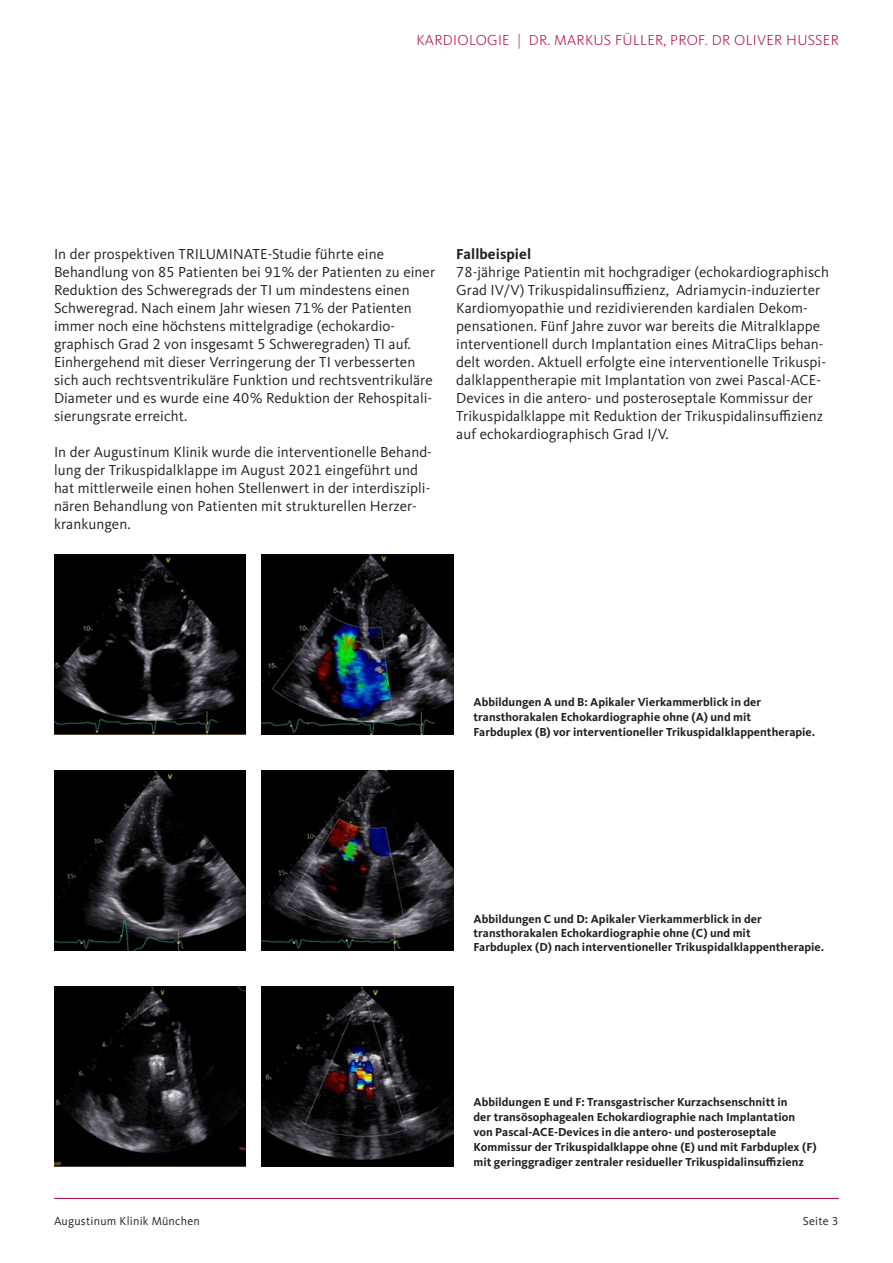
<style>
.page{position:relative;width:893px;height:1263px;background:#fff}
.page>*{position:absolute;margin:0;border:0;box-sizing:border-box;transform-origin:0 0}
.t1{font:15px/18px "Kievit Pro";letter-spacing:.005em;color:#231f20}
.t2{font:300 15px "Kievit Pro";letter-spacing:.02em;color:#b0043d}
.t3{font:700 15px "Kievit Pro";letter-spacing:.005em;color:#231f20}
.t4{font:700 12px/15px "Kievit Pro";letter-spacing:.005em;color:#231f20}
.t5{font:12px "Kievit Pro";letter-spacing:.02em;color:#231f20}
</style>
<div class="page">
<hr style="left:54px;top:1198px;width:785px;height:1px;background:#b0043d">
<img style="left:54px;top:555px;width:191px;height:180px">
<img style="left:262px;top:555px;width:191px;height:180px">
<img style="left:54px;top:771px;width:191px;height:180px">
<img style="left:262px;top:771px;width:191px;height:180px">
<img style="left:54px;top:987px;width:191px;height:180px">
<img style="left:262px;top:987px;width:191px;height:180px">
<p class="t2" style="left:417px;top:31px;width:424px">KARDIOLOGIE | DR. MARKUS FÜLLER, PROF. DR OLIVER HUSSER</p>
<p class="t1" style="left:54px;top:244px;width:383px">In der prospektiven TRILUMINATE-Studie führte eine Behandlung von 85 Patienten bei 91 % der Patienten zu einer Reduktion des Schweregrads der TI um mindestens einen Schweregrad. Nach einem Jahr wiesen 71 % der Patienten immer noch eine höchstens mittelgradige (echokardio&shy;graphisch Grad 2 von insgesamt 5 Schweregraden) TI auf.<br>Einhergehend mit dieser Verringerung der TI verbesserten sich auch rechtsventrikuläre Funktion und rechtsventrikuläre Diameter und es wurde eine 40 % Reduktion der Rehospitali&shy;sierungsrate erreicht.</p>
<p class="t1" style="left:54px;top:442px;width:379px">In der Augustinum Klinik wurde die interventionelle Behand&shy;lung der Trikuspidalklappe im August 2021 eingeführt und hat mittlerweile einen hohen Stellenwert in der interdiszipli&shy;nären Behandlung von Patienten mit strukturellen Herzer&shy;krankungen.</p>
<p class="t3" style="left:456px;top:245px;width:76px">Fallbeispiel</p>
<p class="t1" style="left:456px;top:262px;width:374px">78-jährige Patientin mit hochgradiger (echokardiographisch Grad IV/V) Trikuspidalinsuffizienz, Adriamycin-induzierter Kardiomyopathie und rezidivierenden kardialen Dekom&shy;pensationen. Fünf Jahre zuvor war bereits die Mitralklappe interventionell durch Implantation eines MitraClips behan&shy;delt worden. Aktuell erfolgte eine interventionelle Trikuspi&shy;dalklappentherapie mit Implantation von zwei Pascal-ACE-Devices in die antero- und posteroseptale Kommissur der Trikuspidalklappe mit Reduktion der Trikuspidalinsuffizienz auf echokardiographisch Grad I/V.</p>
<p class="t4" style="left:473px;top:694px;width:343px">Abbildungen A und B: Apikaler Vierkammerblick in der transthorakalen Echokardiographie ohne (A) und mit<br>Farbduplex (B) vor interventioneller Trikuspidalklappentherapie.</p>
<p class="t4" style="left:473px;top:911px;width:352px;line-height:14.4px">Abbildungen C und D: Apikaler Vierkammerblick in der transthorakalen Echokardiographie ohne (C) und mit<br>Farbduplex (D) nach interventioneller Trikuspidalklappentherapie.</p>
<p class="t4" style="left:473px;top:1094px;width:345px">Abbildungen E und F: Transgastrischer Kurzachsenschnitt in<br>der transösophagealen Echokardiographie nach Implantation von Pascal-ACE-Devices in die antero- und posteroseptale Kommissur der Trikuspidalklappe ohne (E) und mit Farbduplex (F) mit geringgradiger zentraler residueller Trikuspidalinsuffizienz</p>
<p class="t5" style="left:54px;top:1214px;width:147px">Augustinum Klinik München</p>
<p class="t5" style="left:803px;top:1214px;width:37px">Seite 3</p>
</div>
